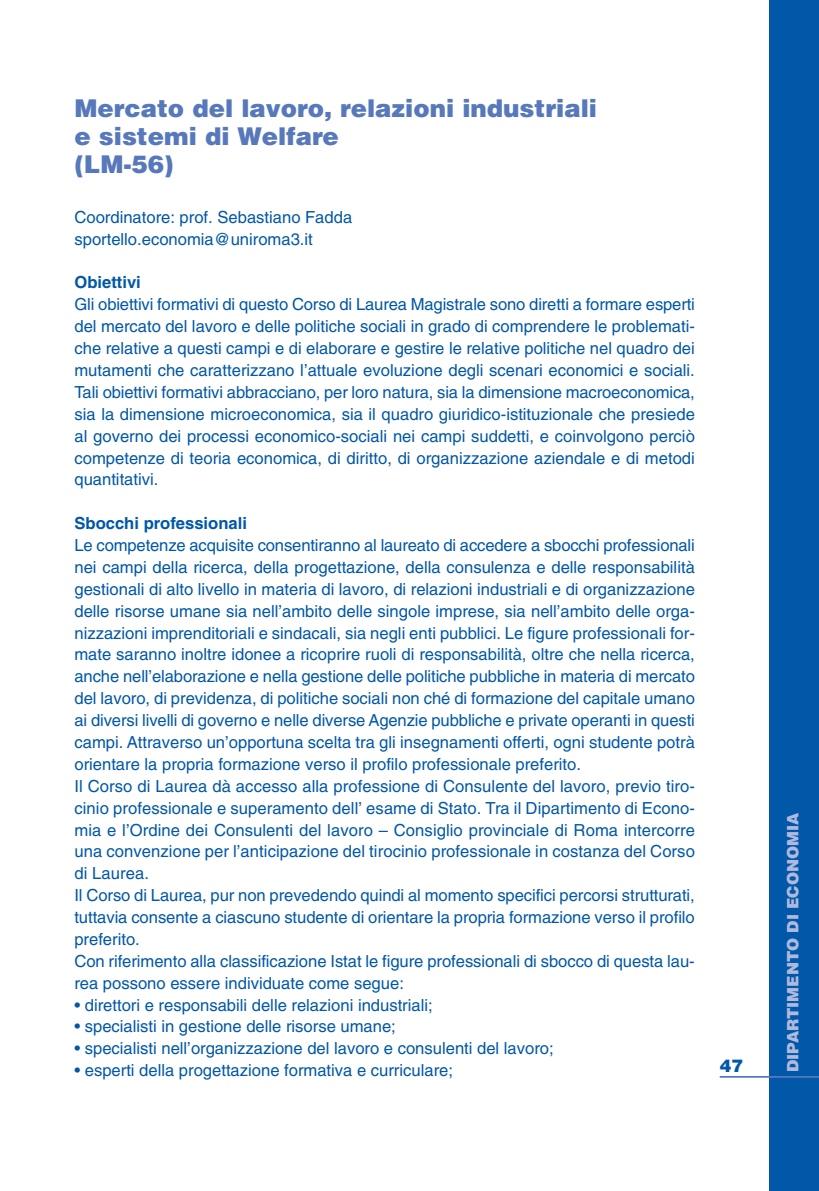
<style>
.page{position:relative;width:819px;height:1191px;background:#fff}
.page>*{position:absolute;margin:0;border:0;box-sizing:border-box;transform-origin:0 0}
.t1{font:900 24.5px/28px "Helvetica";color:#5779bc}
.t2{font:900 17.5px "Helvetica";color:#0157a8}
.t3{font:16.62px/21.9px "Helvetica";color:#0157a8}
.t4{font:700 16.62px "Helvetica";color:#0157a8}
.t5{font:900 15.75px "Helvetica";color:#aeb9dd}
</style>
<div class="page">
<div style="left:769px;top:0;width:50px;height:1191px;background:#0157a8"></div>
<hr style="left:719px;top:1076px;width:100px;height:1px;background:#5779bc">
<h1 class="t1" style="left:74px;top:94px;width:524px">Mercato del lavoro, relazioni industriali e sistemi di Welfare<br>(LM-56)</h1>
<p class="t3" style="left:74px;top:208px;width:279px">Coordinatore: prof. Sebastiano Fadda sportello.economia@uniroma3.it</p>
<p class="t4" style="left:74px;top:276px;width:68px">Obiettivi</p>
<p class="t3" style="left:74px;top:295px;width:622px;text-align:justify">Gli obiettivi formativi di questo Corso di Laurea Magistrale sono diretti a formare esperti del mercato del lavoro e delle politiche sociali in grado di comprendere le problemati&shy;che relative a questi campi e di elaborare e gestire le relative politiche nel quadro dei mutamenti che caratterizzano l’attuale evoluzione degli scenari economici e sociali.<br>Tali obiettivi formativi abbracciano, per loro natura, sia la dimensione macroeconomica, sia la dimensione microeconomica, sia il quadro giuridico-istituzionale che presiede al governo dei processi economico-sociali nei campi suddetti, e coinvolgono perciò competenze di teoria economica, di diritto, di organizzazione aziendale e di metodi quantitativi.</p>
<p class="t4" style="left:74px;top:517px;width:174px">Sbocchi professionali</p>
<p class="t3" style="left:74px;top:536px;width:622px">Le competenze acquisite consentiranno al laureato di accedere a sbocchi professionali nei campi della ricerca, della progettazione, della consulenza e delle responsabilità gestionali di alto livello in materia di lavoro, di relazioni industriali e di organizzazione delle risorse umane sia nell’ambito delle singole imprese, sia nell’ambito delle orga&shy;nizzazioni imprenditoriali e sindacali, sia negli enti pubblici. Le figure professionali for&shy;mate saranno inoltre idonee a ricoprire ruoli di responsabilità, oltre che nella ricerca, anche nell’elaborazione e nella gestione delle politiche pubbliche in materia di mercato del lavoro, di previdenza, di politiche sociali non ché di formazione del capitale umano ai diversi livelli di governo e nelle diverse Agenzie pubbliche e private operanti in questi campi. Attraverso un’opportuna scelta tra gli insegnamenti offerti, ogni studente potrà orientare la propria formazione verso il profilo professionale preferito.<br>Il Corso di Laurea dà accesso alla professione di Consulente del lavoro, previo tiro&shy;cinio professionale e superamento dell’ esame di Stato. Tra il Dipartimento di Econo&shy;mia e l’Ordine dei Consulenti del lavoro – Consiglio provinciale di Roma intercorre una convenzione per l’anticipazione del tirocinio professionale in costanza del Corso di Laurea.<br>Il Corso di Laurea, pur non prevedendo quindi al momento specifici percorsi strutturati, tuttavia consente a ciascuno studente di orientare la propria formazione verso il profilo preferito.<br>Con riferimento alla classificazione Istat le figure professionali di sbocco di questa lau&shy;rea possono essere individuate come segue:</p>
<p class="t3" style="left:74px;top:995px;width:360px">• direttori e responsabili delle relazioni industriali;</p>
<p class="t3" style="left:74px;top:1017px;width:323px">• specialisti in gestione delle risorse umane;</p>
<p class="t3" style="left:74px;top:1039px;width:481px">• specialisti nell’organizzazione del lavoro e consulenti del lavoro;</p>
<p class="t3" style="left:74px;top:1061px;width:380px">• esperti della progettazione formativa e curriculare;</p>
<p class="t2" style="left:719px;top:1055px;width:25px">47</p>
<p class="t5" style="left:783px;top:1071px;width:261px;rotate:-90deg">DIPARTIMENTO DI ECONOMIA</p>
</div>
